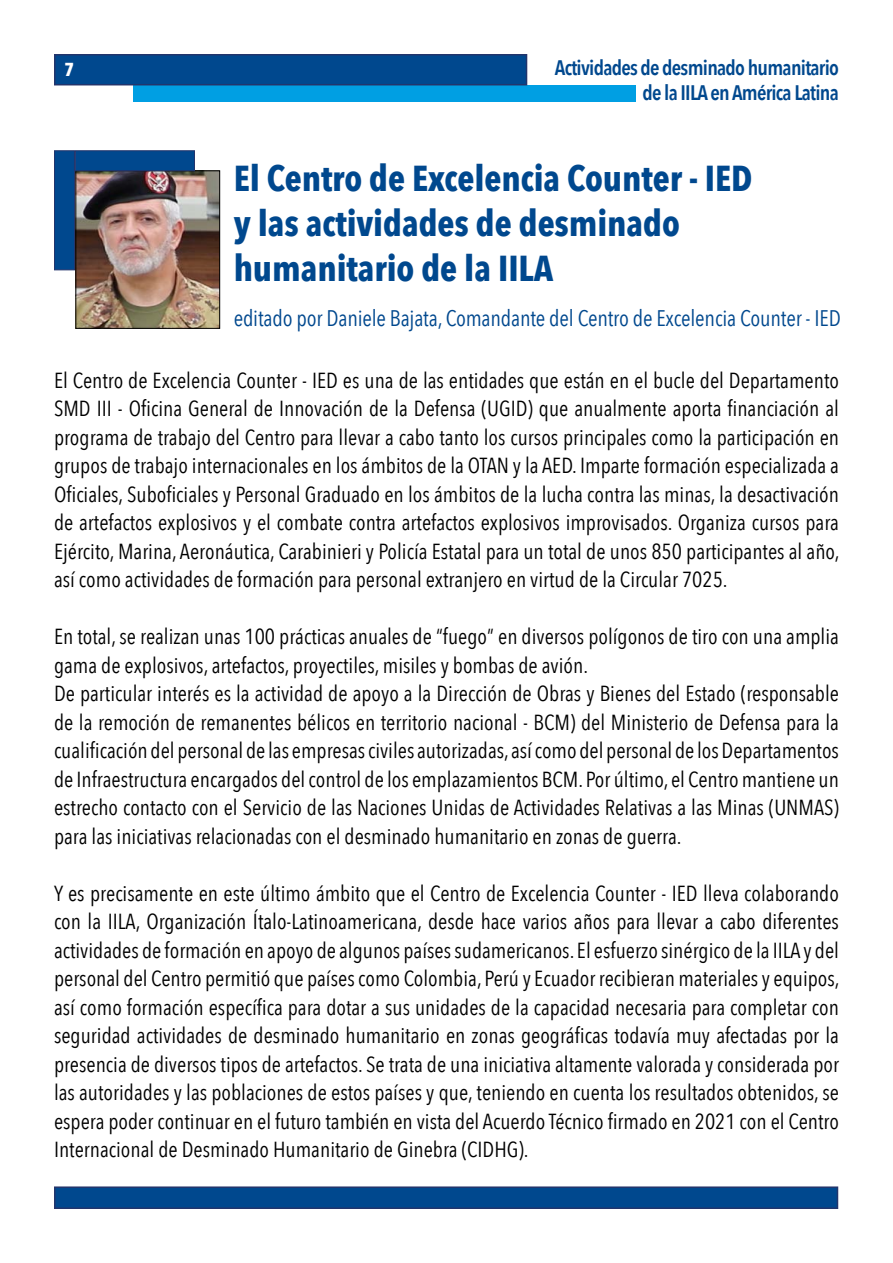
<style>
.page{position:relative;width:893px;height:1263px;background:#fff}
.page>*{position:absolute;margin:0;border:0;box-sizing:border-box;transform-origin:0 0}
.t1{font:700 36px/45px "Avenir Next Condensed";letter-spacing:-.005em;color:#00488e}
.t2{font:22.5px "Avenir Next Condensed";letter-spacing:-.01em;color:#00488e}
.t3{font:21.75px/28.5px "Avenir Next Condensed";color:#000;text-align:justify}
.t4{font:600 21px/25.2px "Avenir Next Condensed";letter-spacing:-.035em;color:#00488e;text-align:right}
.t5{font:700 18.75px "Avenir Next Condensed";color:#fff}
</style>
<div class="page">
<img style="left:77px;top:172px;width:141px;height:155px">
<div style="left:75px;top:170px;width:145px;height:159px;border:1px solid #000"></div>
<div style="left:54px;top:150px;width:21px;height:120px;background:#00488e;border:1px solid #23356c"></div>
<div style="left:75px;top:150px;width:120px;height:21px;background:#00488e;border:1px solid #23356c"></div>
<div style="left:54px;top:1186px;width:784px;height:23px;background:#00488e;border:2px solid #23356c"></div>
<div style="left:133px;top:85px;width:503px;height:16px;background:#009fe3"></div>
<div style="left:54px;top:54px;width:473px;height:31px;background:#00488e;border:2px solid #23356c"></div>
<p class="t5" style="left:65px;top:58px;width:11px">7</p>
<p class="t4" style="left:555px;top:54px;width:286px">Actividades de desminado humanitario de la IILA en América Latina</p>
<h1 class="t1" style="left:234px;top:156px;width:520px">El Centro de Excelencia Counter - IED y las actividades de desminado humanitario de la IILA</h1>
<p class="t2" style="left:234px;top:299px;width:609px">editado por Daniele Bajata, Comandante del Centro de Excelencia Counter - IED</p>
<p class="t3" style="left:54px;top:365px;width:787px">El Centro de Excelencia Counter - IED es una de las entidades que están en el bucle del Departamento SMD III - Oficina General de Innovación de la Defensa (UGID) que anualmente aporta financiación al programa de trabajo del Centro para llevar a cabo tanto los cursos principales como la participación en grupos de trabajo internacionales en los ámbitos de la OTAN y la AED. Imparte formación especializada a Oficiales, Suboficiales y Personal Graduado en los ámbitos de la lucha contra las minas, la desactivación de artefactos explosivos y el combate contra artefactos explosivos improvisados. Organiza cursos para Ejército, Marina, Aeronáutica, Carabinieri y Policía Estatal para un total de unos 850 participantes al año, así como actividades de formación para personal extranjero en virtud de la Circular 7025.</p>
<p class="t3" style="left:54px;top:621px;width:786px;text-align:left">En total, se realizan unas 100 prácticas anuales de “fuego” en diversos polígonos de tiro con una amplia gama de explosivos, artefactos, proyectiles, misiles y bombas de avión.<br>De particular interés es la actividad de apoyo a la Dirección de Obras y Bienes del Estado (responsable de la remoción de remanentes bélicos en territorio nacional - BCM) del Ministerio de Defensa para la cualificación del personal de las empresas civiles autorizadas, así como del personal de los Departamentos de Infraestructura encargados del control de los emplazamientos BCM. Por último, el Centro mantiene un estrecho contacto con el Servicio de las Naciones Unidas de Actividades Relativas a las Minas (UNMAS) para las iniciativas relacionadas con el desminado humanitario en zonas de guerra.</p>
<p class="t3" style="left:54px;top:878px;width:787px">Y es precisamente en este último ámbito que el Centro de Excelencia Counter - IED lleva colaborando con la IILA, Organización Ítalo-Latinoamericana, desde hace varios años para llevar a cabo diferentes actividades de formación en apoyo de algunos países sudamericanos. El esfuerzo sinérgico de la IILA y del personal del Centro permitió que países como Colombia, Perú y Ecuador recibieran materiales y equipos, así como formación específica para dotar a sus unidades de la capacidad necesaria para completar con seguridad actividades de desminado humanitario en zonas geográficas todavía muy afectadas por la presencia de diversos tipos de artefactos. Se trata de una iniciativa altamente valorada y considerada por las autoridades y las poblaciones de estos países y que, teniendo en cuenta los resultados obtenidos, se espera poder continuar en el futuro también en vista del Acuerdo Técnico firmado en 2021 con el Centro Internacional de Desminado Humanitario de Ginebra (CIDHG).</p>
</div>
